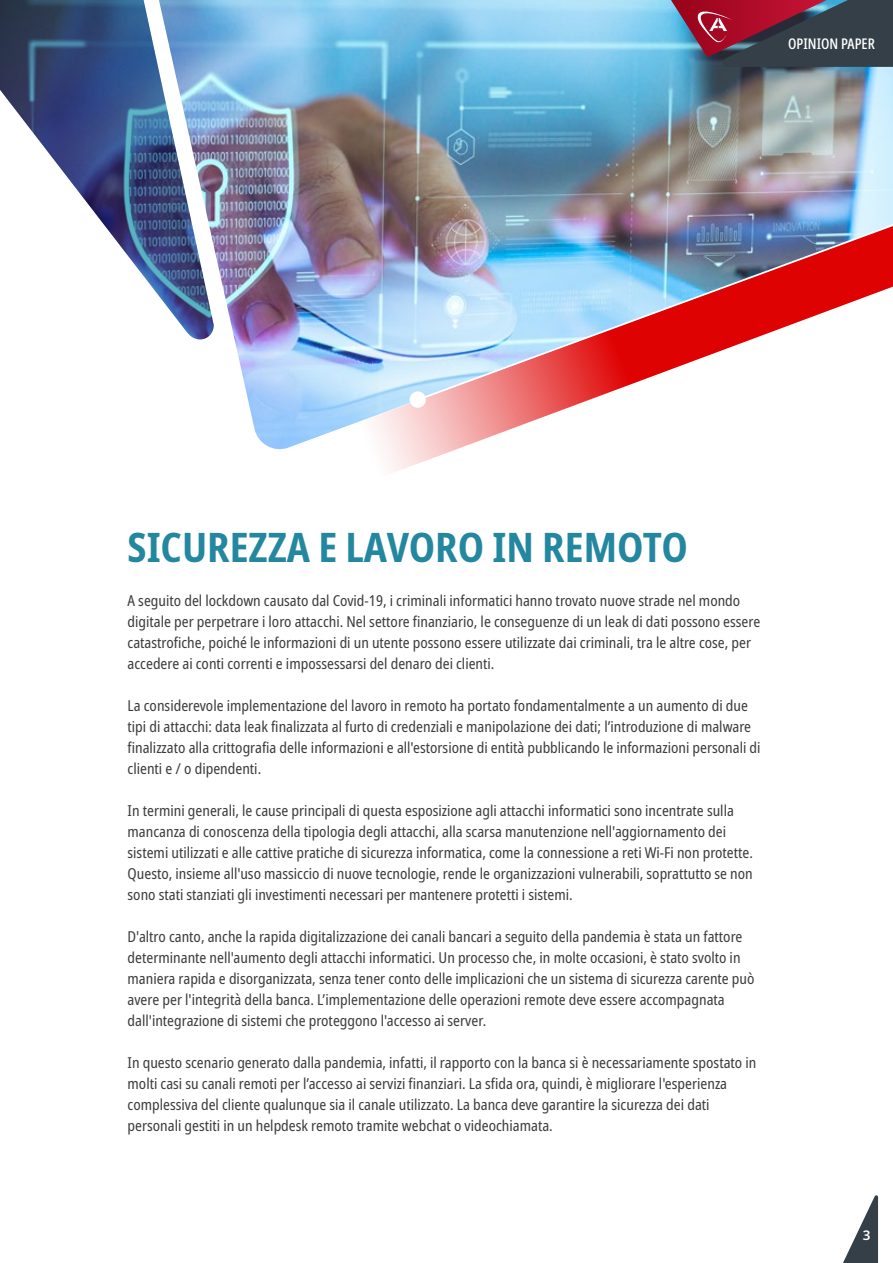
<style>
.page{position:relative;width:893px;height:1263px;background:#fff}
.page>*{position:absolute;margin:0;border:0;box-sizing:border-box;transform-origin:0 0}
.t1{font:700 condensed 40.5px "Noto Sans";color:#2387a0}
.t2{font:condensed 15px/21px "Noto Sans";color:#3f3e3e}
.t3{font:500 extra-condensed 15px "Noto Sans";color:#fff}
.t4{font:600 13.5px "Noto Sans";color:#fff}
</style>
<div class="page">
<svg style="left:843px;top:1195px;width:35px;height:68px"></svg>
<img style="left:214px;top:0;width:679px;height:225px">
<img style="left:197px;top:225px;width:389px;height:247px">
<img style="left:419px;top:222px;width:474px;height:179px">
<svg style="left:409px;top:391px;width:18px;height:17px"></svg>
<svg style="left:0;top:0;width:214px;height:339px"></svg>
<svg style="left:671px;top:0;width:222px;height:67px;background:#5c3f50"></svg>
<p class="t3" style="left:788px;top:33px;width:88px">OPINION PAPER</p>
<h1 class="t1" style="left:128px;top:518px;width:562px">SICUREZZA E LAVORO IN REMOTO</h1>
<p class="t2" style="left:128px;top:590px;width:634px">A seguito del lockdown causato dal Covid-19, i criminali informatici hanno trovato nuove strade nel mondo digitale per perpetrare i loro attacchi. Nel settore finanziario, le conseguenze di un leak di dati possono essere catastrofiche, poiché le informazioni di un utente possono essere utilizzate dai criminali, tra le altre cose, per accedere ai conti correnti e impossessarsi del denaro dei clienti.</p>
<p class="t2" style="left:128px;top:695px;width:634px">La considerevole implementazione del lavoro in remoto ha portato fondamentalmente a un aumento di due tipi di attacchi: data leak finalizzata al furto di credenziali e manipolazione dei dati; l’introduzione di malware finalizzato alla crittografia delle informazioni e all'estorsione di entità pubblicando le informazioni personali di clienti e / o dipendenti.</p>
<p class="t2" style="left:128px;top:800px;width:627px">In termini generali, le cause principali di questa esposizione agli attacchi informatici sono incentrate sulla mancanza di conoscenza della tipologia degli attacchi, alla scarsa manutenzione nell'aggiornamento dei sistemi utilizzati e alle cattive pratiche di sicurezza informatica, come la connessione a reti Wi-Fi non protette.<br>Questo, insieme all'uso massiccio di nuove tecnologie, rende le organizzazioni vulnerabili, soprattutto se non sono stati stanziati gli investimenti necessari per mantenere protetti i sistemi.</p>
<p class="t2" style="left:128px;top:926px;width:628px">D'altro canto, anche la rapida digitalizzazione dei canali bancari a seguito della pandemia è stata un fattore determinante nell'aumento degli attacchi informatici. Un processo che, in molte occasioni, è stato svolto in maniera rapida e disorganizzata, senza tener conto delle implicazioni che un sistema di sicurezza carente può avere per l'integrità della banca. L’implementazione delle operazioni remote deve essere accompagnata dall'integrazione di sistemi che proteggono l'accesso ai server.</p>
<p class="t2" style="left:128px;top:1052px;width:630px">In questo scenario generato dalla pandemia, infatti, il rapporto con la banca si è necessariamente spostato in molti casi su canali remoti per l’accesso ai servizi finanziari. La sfida ora, quindi, è migliorare l'esperienza complessiva del cliente qualunque sia il canale utilizzato. La banca deve garantire la sicurezza dei dati personali gestiti in un helpdesk remoto tramite webchat o videochiamata.</p>
<p class="t4" style="left:863px;top:1226px;width:9px">3</p>
</div>
